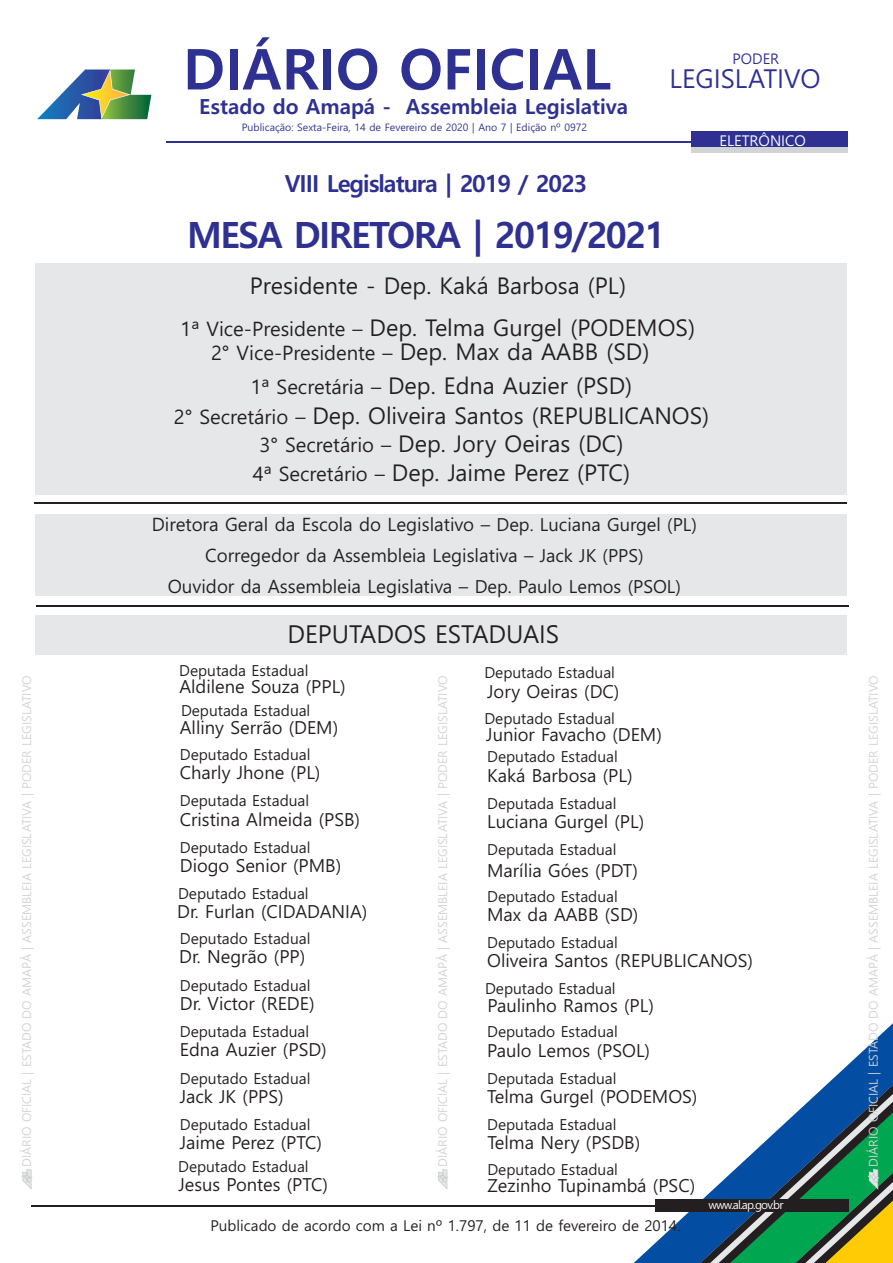
<style>
.page{position:relative;width:893px;height:1263px;background:#fff}
.page>*{position:absolute;margin:0;border:0;box-sizing:border-box;transform-origin:0 0}
.t1{font:700 56.1px "Malgun Gothic";color:#2e3092}
.t2{font:700 36.15px "Malgun Gothic";letter-spacing:-.045em;color:#2e3092}
.t3{font:25.95px "Malgun Gothic";color:#2e3092}
.t4{font:24.6px "Malgun Gothic";color:#231f20}
.t5{font:700 23.55px "Malgun Gothic";letter-spacing:-.045em;color:#2e3092}
.t6{font:22.95px/28.7px "Malgun Gothic";color:#231f20;text-align:center}
.t7{font:700 20.85px "Malgun Gothic";color:#2e3092}
.t8{font:19.8px "Malgun Gothic";color:#231f20}
.t9{font:18.3px/30.9px "Malgun Gothic";color:#231f20;text-align:center}
.t10{font:17.85px "Malgun Gothic";color:#231f20}
.t11{font:15.15px "Malgun Gothic";color:#231f20}
.t12{font:14.85px "Malgun Gothic";color:#231f20}
.t13{font:14.7px "Malgun Gothic";color:#fff}
.t14{font:14.55px "Malgun Gothic";color:#2e3092}
.t15{font:12.15px "Malgun Gothic";color:#d1d3d4}
.t16{font:11.55px "Malgun Gothic";letter-spacing:-.065em;color:#fff}
.t17{font:10.35px "Malgun Gothic";color:#2e3092}
.s1{font-size:19.8px}
.s2{font-size:22.95px}
.s3{font-size:17.85px}
</style>
<div class="page">
<div style="left:36px;top:515px;width:811px;height:81px;background:#e6e7e8"></div>
<div style="left:36px;top:615px;width:811px;height:39px;background:#e6e7e8"></div>
<div style="left:36px;top:263px;width:811px;height:231px;background:#e6e7e8"></div>
<svg style="left:281px;top:1023px;width:612px;height:240px"></svg>
<hr style="left:36px;top:605px;width:813px;height:2px;background:#231f20">
<svg style="left:437px;top:1169px;width:11px;height:20px"></svg>
<svg style="left:22px;top:1169px;width:10px;height:20px"></svg>
<svg style="left:868px;top:1169px;width:11px;height:20px"></svg>
<div style="left:691px;top:139px;width:157px;height:13px;background:#d1d3d4"></div>
<svg style="left:37px;top:69px;width:114px;height:50px"></svg>
<hr style="left:166px;top:141px;width:548px;height:2px;background:#2e3092">
<div style="left:691px;top:131px;width:157px;height:16px;background:#2e3092"></div>
<hr style="left:31px;top:1205px;width:698px;height:1px;background:#231f20">
<div style="left:655px;top:1199px;width:194px;height:13px;background:#231f20"></div>
<hr style="left:35px;top:502px;width:812px;height:2px;background:#231f20">
<h1 class="t1" style="left:183px;top:45px;width:430px">DIÁRIO OFICIAL</h1>
<p class="t7" style="left:199px;top:97px;width:430px">Estado do Amapá - Assembleia Legislativa</p>
<p class="t17" style="left:242px;top:123px;width:347px">Publicação: Sexta-Feira, 14 de Fevereiro de 2020 | Ano 7 | Edição nº 0972</p>
<h3 class="t5" style="left:285px;top:173px;width:304px">VIII Legislatura | 2019 / 2023</h3>
<h2 class="t2" style="left:187px;top:219px;width:480px">MESA DIRETORA | 2019/2021</h2>
<p class="t6" style="left:250px;top:273px;width:378px">Presidente - Dep. Kaká Barbosa (PL)</p>
<p class="t14" style="left:733px;top:52px;width:48px">PODER</p>
<h3 class="t3" style="left:670px;top:68px;width:153px">LEGISLATIVO</h3>
<p class="t13" style="left:719px;top:134px;width:88px">ELETRÔNICO</p>
<p class="t6" style="left:181px;top:315px;width:516px"><span class="s1">1ª Vice-Presidente –</span> Dep. Telma Gurgel (PODEMOS)</p>
<p class="t8" style="left:211px;top:344px;width:440px">2° Vice-Presidente – <span class="s2">Dep. Max da AABB (SD)</span></p>
<p class="t6" style="left:251px;top:373px;width:383px"><span class="s1">1ª Secretária –</span> Dep. Edna Auzier (PSD)</p>
<p class="t6" style="left:174px;top:403px;width:537px"><span class="s1">2° Secretário –</span> Dep. Oliveira Santos (REPUBLICANOS)<br><span class="s1">3° Secretário –</span> Dep. Jory Oeiras (DC)<br><span class="s1">4ª Secretário –</span> Dep. Jaime Perez (PTC)</p>
<p class="t9" style="left:152px;top:510px;width:547px">Diretora Geral da Escola do Legislativo – <span class="s3">Dep. Luciana Gurgel (PL)<br></span>Corregedor da Assembleia Legislativa – <span class="s3">Jack JK (PPS)<br></span>Ouvidor da Assembleia Legislativa – <span class="s3">Dep. Paulo Lemos (PSOL)</span></p>
<h3 class="t4" style="left:287px;top:624px;width:273px">DEPUTADOS ESTADUAIS</h3>
<p class="t11" style="left:179px;top:664px;width:131px">Deputada Estadual</p>
<p class="t11" style="left:484px;top:666px;width:132px">Deputado Estadual</p>
<p class="t15" style="left:22px;top:1167px;width:493px;rotate:-90deg">DIÁRIO OFICIAL | ESTADO DO AMAPÁ | ASSEMBLEIA LEGISLATIVA | PODER LEGISLATIVO</p>
<p class="t15" style="left:868px;top:1167px;width:493px;rotate:-90deg">DIÁRIO OFICIAL | ESTADO DO AMAPÁ | ASSEMBLEIA LEGISLATIVA | PODER LEGISLATIVO</p>
<p class="t15" style="left:437px;top:1167px;width:493px;rotate:-90deg">DIÁRIO OFICIAL | ESTADO DO AMAPÁ | ASSEMBLEIA LEGISLATIVA | PODER LEGISLATIVO</p>
<p class="t10" style="left:179px;top:679px;width:168px">Aldilene Souza (PPL)</p>
<p class="t10" style="left:487px;top:684px;width:134px">Jory Oeiras (DC)</p>
<p class="t11" style="left:181px;top:704px;width:131px">Deputada Estadual</p>
<p class="t11" style="left:484px;top:712px;width:132px">Deputado Estadual</p>
<p class="t10" style="left:486px;top:727px;width:177px">Junior Favacho (DEM)</p>
<p class="t10" style="left:180px;top:720px;width:160px">Alliny Serrão (DEM)</p>
<p class="t11" style="left:180px;top:748px;width:132px">Deputado Estadual</p>
<p class="t11" style="left:487px;top:750px;width:132px">Deputado Estadual</p>
<p class="t10" style="left:180px;top:765px;width:142px">Charly Jhone (PL)</p>
<p class="t10" style="left:487px;top:767px;width:147px">Kaká Barbosa (PL)</p>
<p class="t11" style="left:180px;top:794px;width:131px">Deputada Estadual</p>
<p class="t11" style="left:487px;top:797px;width:131px">Deputada Estadual</p>
<p class="t10" style="left:180px;top:811px;width:182px">Cristina Almeida (PSB)</p>
<p class="t10" style="left:487px;top:814px;width:159px">Luciana Gurgel (PL)</p>
<p class="t11" style="left:180px;top:841px;width:132px">Deputado Estadual</p>
<p class="t11" style="left:487px;top:843px;width:131px">Deputada Estadual</p>
<p class="t10" style="left:180px;top:858px;width:163px">Diogo Senior (PMB)</p>
<p class="t10" style="left:487px;top:862px;width:152px">Marília Góes (PDT)</p>
<p class="t11" style="left:178px;top:887px;width:132px">Deputado Estadual</p>
<p class="t10" style="left:177px;top:903px;width:191px">Dr. Furlan (CIDADANIA)</p>
<p class="t11" style="left:487px;top:889px;width:132px">Deputado Estadual</p>
<p class="t10" style="left:487px;top:906px;width:153px">Max da AABB (SD)</p>
<p class="t11" style="left:180px;top:932px;width:132px">Deputado Estadual</p>
<p class="t11" style="left:487px;top:936px;width:132px">Deputado Estadual</p>
<p class="t10" style="left:179px;top:949px;width:127px">Dr. Negrão (PP)</p>
<p class="t10" style="left:487px;top:953px;width:267px">Oliveira Santos (REPUBLICANOS)</p>
<p class="t11" style="left:180px;top:978px;width:132px">Deputado Estadual</p>
<p class="t11" style="left:485px;top:982px;width:132px">Deputado Estadual</p>
<p class="t10" style="left:487px;top:997px;width:168px">Paulinho Ramos (PL)</p>
<p class="t10" style="left:180px;top:995px;width:136px">Dr. Victor (REDE)</p>
<p class="t11" style="left:180px;top:1025px;width:131px">Deputada Estadual</p>
<p class="t11" style="left:180px;top:1071px;width:132px">Deputado Estadual</p>
<p class="t11" style="left:487px;top:1025px;width:132px">Deputado Estadual</p>
<p class="t11" style="left:487px;top:1072px;width:131px">Deputada Estadual</p>
<p class="t10" style="left:180px;top:1042px;width:148px">Edna Auzier (PSD)</p>
<p class="t10" style="left:487px;top:1042px;width:164px">Paulo Lemos (PSOL)</p>
<p class="t10" style="left:180px;top:1088px;width:105px">Jack JK (PPS)</p>
<p class="t10" style="left:180px;top:1135px;width:144px">Jaime Perez (PTC)</p>
<p class="t10" style="left:487px;top:1089px;width:212px">Telma Gurgel (PODEMOS)</p>
<p class="t11" style="left:180px;top:1118px;width:132px">Deputado Estadual</p>
<p class="t11" style="left:487px;top:1118px;width:131px">Deputada Estadual</p>
<p class="t11" style="left:487px;top:1162px;width:132px">Deputado Estadual</p>
<p class="t10" style="left:487px;top:1135px;width:154px">Telma Nery (PSDB)</p>
<p class="t11" style="left:178px;top:1160px;width:132px">Deputado Estadual</p>
<p class="t10" style="left:178px;top:1176px;width:151px">Jesus Pontes (PTC)</p>
<p class="t10" style="left:487px;top:1177px;width:209px">Zezinho Tupinambá (PSC)</p>
<p class="t12" style="left:210px;top:1219px;width:471px">Publicado de acordo com a Lei nº 1.797, de 11 de fevereiro de 2014.</p>
<p class="t16" style="left:708px;top:1199px;width:77px">www.al.ap.gov.br</p>
</div>
